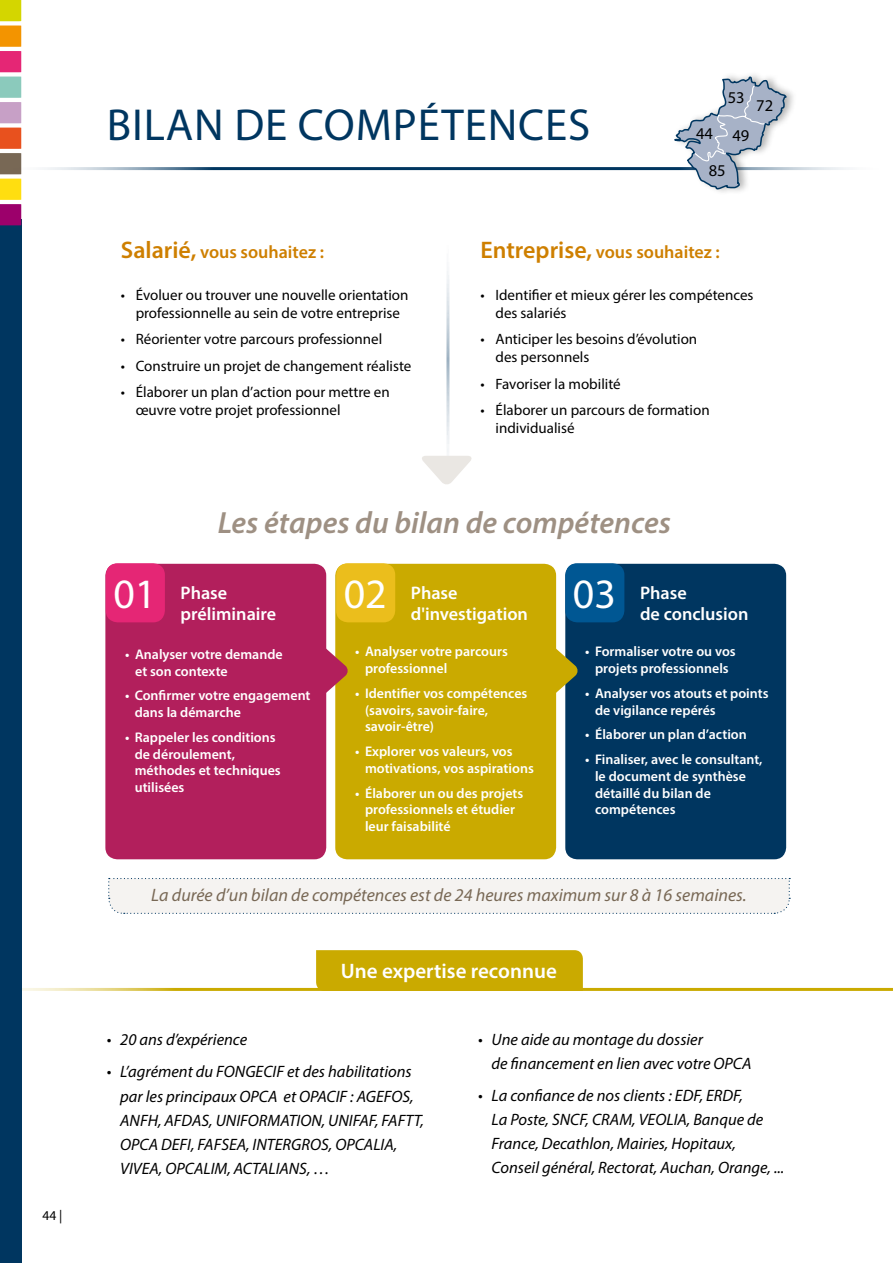
<style>
.page{position:relative;width:893px;height:1263px;background:#fff}
.page>*{position:absolute;margin:0;border:0;box-sizing:border-box;transform-origin:0 0}
.t1{font:45px "Myriad Pro";letter-spacing:.02em;color:#003660}
.t2{font:42px "Myriad Pro";color:#fff}
.t3{font:italic 600 30.75px "Myriad Pro";color:#9e9083}
.t4{font:600 21px "Myriad Pro";color:#fff}
.t5{font:600 18.15px/21px "Myriad Pro";color:#fff}
.t6{font:italic 18px "Myriad Pro";color:#786855}
.t7{font:600 18px "Myriad Pro";color:#ce7f00}
.t8{font:italic 16.5px/24px "Myriad Pro";color:#000}
.t9{font:16.5px "Myriad Pro";color:#000}
.t10{font:15px/18px "Myriad Pro";color:#000}
.t11{font:600 13.95px/16.8px "Myriad Pro";color:#fff}
.t12{font:13.5px "Myriad Pro";color:#000}
.s1{font-size:24px}
</style>
<div class="page">
<hr style="left:0;top:988px;width:893px;height:3px;background:#caaa00">
<div style="left:0;top:219px;width:21px;height:1044px;background:#003660"></div>
<svg style="left:0;top:0;width:21px;height:226px;background:#cf956c"></svg>
<hr style="left:0;top:167px;width:893px;height:3px;background:#003660">
<div style="left:672px;top:70px;width:125px;height:126px;background:#000;opacity:.3"></div>
<svg style="left:672px;top:76px;width:116px;height:114px"></svg>
<hr style="left:446px;top:226px;width:3px;height:268px;background:#003660">
<svg style="left:422px;top:456px;width:50px;height:29px"></svg>
<div style="left:565px;top:564px;width:221px;height:295px;background:#003660;border-radius:12px"></div>
<svg style="left:556px;top:645px;width:22px;height:52px"></svg>
<div style="left:335px;top:564px;width:221px;height:295px;background:#caaa00;border-radius:12px"></div>
<div style="left:336px;top:563px;width:59px;height:59px;background:#ebbe1c;border-radius:12px"></div>
<svg style="left:326px;top:645px;width:22px;height:52px"></svg>
<div style="left:105px;top:564px;width:221px;height:295px;background:#b21f5c;border-radius:12px"></div>
<div style="left:106px;top:563px;width:59px;height:59px;background:#e52675;border-radius:12px"></div>
<div style="left:565px;top:563px;width:59px;height:59px;background:#005793;border-radius:12px"></div>
<div style="left:108px;top:878px;width:682px;height:36px;background:#f5f3f1"></div>
<div style="left:316px;top:950px;width:267px;height:41px;background:#caaa00"></div>
<p class="t12" style="left:43px;top:1207px;width:21px">44 |</p>
<h1 class="t1" style="left:107px;top:97px;width:485px">BILAN DE COMPéTENCES</h1>
<p class="t9" style="left:728px;top:87px;width:18px">53</p>
<p class="t9" style="left:696px;top:124px;width:55px">44 49</p>
<p class="t9" style="left:709px;top:161px;width:18px">85</p>
<p class="t9" style="left:756px;top:95px;width:18px">72</p>
<p class="t7" style="left:121px;top:240px;width:205px"><span class="s1">Salarié,</span> vous souhaitez :</p>
<p class="t10" style="left:121px;top:285px;width:289px;text-align:center">• évoluer ou trouver une nouvelle orientation professionnelle au sein de votre entreprise</p>
<p class="t10" style="left:121px;top:330px;width:263px">• Réorienter votre parcours professionnel</p>
<p class="t10" style="left:121px;top:356px;width:292px">• Construire un projet de changement réaliste</p>
<p class="t10" style="left:136px;top:383px;width:256px;text-indent:-15px">• élaborer un plan d’action pour mettre en œuvre votre projet professionnel</p>
<p class="t7" style="left:480px;top:240px;width:241px"><span class="s1">Entreprise,</span> vous souhaitez :</p>
<p class="t10" style="left:496px;top:286px;width:259px;text-indent:-15px">• Identifier et mieux gérer les compétences des salariés</p>
<p class="t10" style="left:496px;top:330px;width:203px;text-indent:-15px">• Anticiper les besoins d’évolution des personnels</p>
<p class="t10" style="left:480px;top:375px;width:142px">• Favoriser la mobilité</p>
<p class="t10" style="left:496px;top:401px;width:216px;text-indent:-15px">• élaborer un parcours de formation individualisé</p>
<h3 class="t3" style="left:218px;top:503px;width:455px">Les étapes du bilan de compétences</h3>
<h2 class="t2" style="left:113px;top:568px;width:45px">01</h2>
<h3 class="t5" style="left:181px;top:582px;width:48px">Phase</h3>
<h2 class="t2" style="left:573px;top:568px;width:45px">03</h2>
<h3 class="t5" style="left:181px;top:603px;width:97px">préliminaire</h3>
<h2 class="t2" style="left:344px;top:568px;width:45px">02</h2>
<h3 class="t5" style="left:411px;top:582px;width:119px">Phase d'investigation</h3>
<h3 class="t5" style="left:640px;top:582px;width:110px">Phase<br>de conclusion</h3>
<p class="t11" style="left:135px;top:645px;width:149px;text-indent:-10px">• Analyser votre demande et son contexte</p>
<p class="t11" style="left:135px;top:687px;width:177px;text-indent:-10px">• Confirmer votre engagement dans la démarche</p>
<p class="t11" style="left:135px;top:728px;width:147px;text-indent:-10px">• Rappeler les conditions de déroulement, méthodes et techniques utilisées</p>
<p class="t11" style="left:365px;top:643px;width:144px;text-indent:-10px">• Analyser votre parcours professionnel</p>
<p class="t11" style="left:365px;top:684px;width:164px;text-indent:-10px">• Identifier vos compétences (savoirs, savoir-faire, savoir-être)</p>
<p class="t11" style="left:365px;top:743px;width:170px;text-indent:-10px">• Explorer vos valeurs, vos motivations, vos aspirations</p>
<p class="t11" style="left:365px;top:784px;width:160px;text-indent:-10px">• élaborer un ou des projets professionnels et étudier leur faisabilité</p>
<p class="t11" style="left:585px;top:643px;width:152px;text-align:center">• Formaliser votre ou vos projets professionnels</p>
<p class="t11" style="left:595px;top:684px;width:175px;text-indent:-10px">• Analyser vos atouts et points de vigilance repérés</p>
<p class="t11" style="left:585px;top:726px;width:163px">• élaborer un plan d’action</p>
<p class="t11" style="left:595px;top:751px;width:169px;text-indent:-10px">• Finaliser, avec le consultant, le document de synthèse détaillé du bilan de compétences</p>
<p class="t6" style="left:151px;top:884px;width:597px">La durée d’un bilan de compétences est de 24 heures maximum sur 8 à 16 semaines.</p>
<h3 class="t4" style="left:341px;top:958px;width:218px">Une expertise reconnue</h3>
<p class="t8" style="left:107px;top:1027px;width:142px">• 20 ans d’expérience</p>
<p class="t8" style="left:120px;top:1060px;width:305px;text-indent:-13px">• L’agrément du FONGECIF et des habilitations par les principaux OPCA et OPACIF : AGEFOS, ANFH, AFDAS, UNIFORMATION, UNIFAF, FAFTT, OPCA DEFI, FAFSEA, INTERGROS, OPCALIA, VIVEA, OPCALIM, ACTALIANS, …</p>
<p class="t8" style="left:491px;top:1027px;width:262px;text-indent:-13px">• Une aide au montage du dossier<br>de financement en lien avec votre OPCA</p>
<p class="t8" style="left:491px;top:1083px;width:294px;text-indent:-13px">• La confiance de nos clients : EDF, ERDF,<br>La Poste, SNCF, CRAM, VEOLIA, Banque de France, Decathlon, Mairies, Hopitaux, Conseil général, Rectorat, Auchan, Orange, ...</p>
</div>
